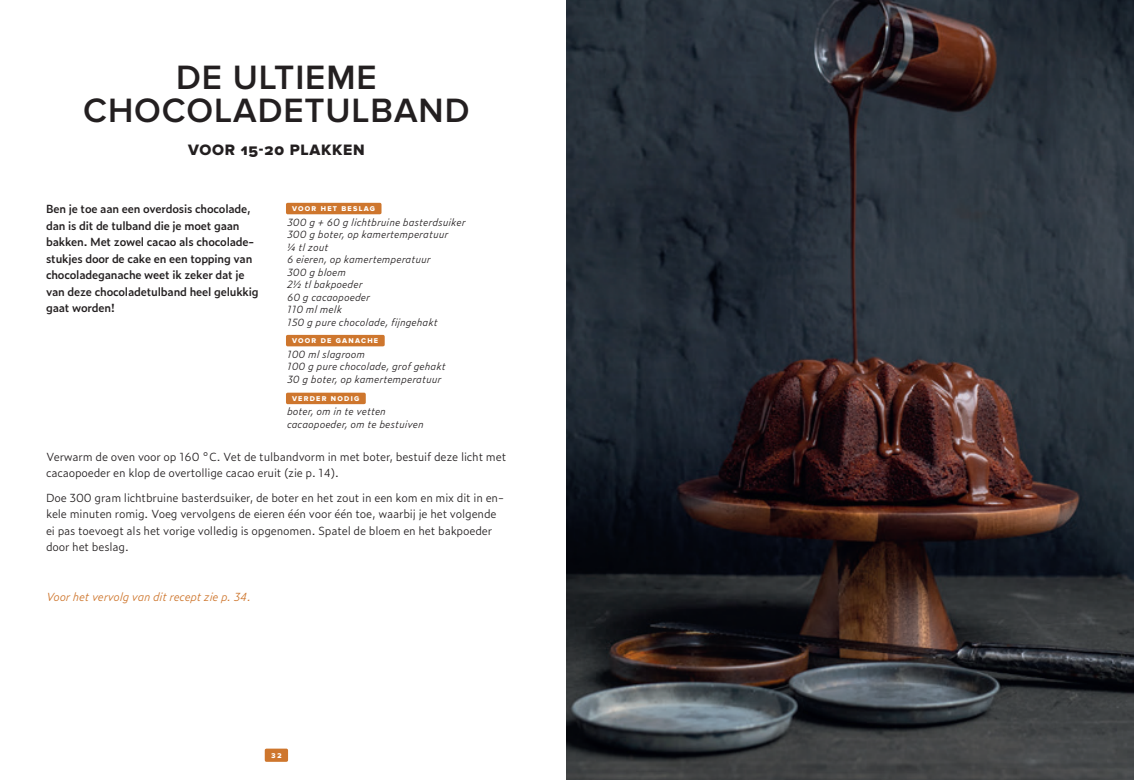
<style>
.page{position:relative;width:1134px;height:780px;background:#fff}
.page>*{position:absolute;margin:0;border:0;box-sizing:border-box;transform-origin:0 0}
.t1{font:600 35px/33px "Proxima Nova";letter-spacing:.025em;color:#231f20;text-align:center}
.t2{font:15.62px "Proxima Nova Extrabld";letter-spacing:.05em;color:#231f20}
.t3{font:300 11.25px/16.5px "Zeitung Pro";letter-spacing:-.015em;color:#231f20}
.t4{font:600 11.25px/16.5px "Zeitung Pro";letter-spacing:-.015em;color:#231f20}
.t5{font:italic 300 11.25px "Zeitung Pro";letter-spacing:-.015em;color:#ce762d}
.t6{font:italic 300 10px/12.5px "Zeitung Pro";color:#231f20}
.t7{font:7.25px "Proxima Nova Extrabld";letter-spacing:.175em;color:#fff}
</style>
<div class="page">
<div style="left:265px;top:748px;width:23px;height:13px;background:#ce762d;border-radius:2px"></div>
<img style="left:567px;top:0;width:567px;height:780px">
<div style="left:286px;top:203px;width:95px;height:11px;background:#ce762d;border-radius:2px"></div>
<div style="left:286px;top:335px;width:99px;height:11px;background:#ce762d;border-radius:2px"></div>
<div style="left:286px;top:392px;width:80px;height:12px;background:#ce762d;border-radius:2px"></div>
<h1 class="t1" style="left:83px;top:62px;width:388px">DE ULTIEME<br>CHOCOLADETULBAND</h1>
<h2 class="t2" style="left:188px;top:141px;width:178px">VOOR 15-20 PLAKKEN</h2>
<p class="t4" style="left:46px;top:200px;width:214px">Ben je toe aan een overdosis chocolade, dan is dit de tulband die je moet gaan bakken. Met zowel cacao als chocolade&shy;stukjes door de cake en een topping van chocoladeganache weet ik zeker dat je van deze chocoladetulband heel gelukkig gaat worden!</p>
<p class="t7" style="left:292px;top:204px;width:84px">VOOR HET BESLAG</p>
<p class="t6" style="left:287px;top:215px;width:180px">300 g + 60 g lichtbruine basterdsuiker<br>300 g boter, op kamertemperatuur<br>¼ tl zout<br>6 eieren, op kamertemperatuur<br>300 g bloem<br>2½ tl bakpoeder<br>60 g cacaopoeder<br>110 ml melk<br>150 g pure chocolade, fijngehakt</p>
<p class="t7" style="left:292px;top:336px;width:88px">VOOR DE GANACHE</p>
<p class="t6" style="left:287px;top:347px;width:160px">100 ml slagroom<br>100 g pure chocolade, grof gehakt<br>30 g boter, op kamertemperatuur</p>
<p class="t7" style="left:292px;top:394px;width:69px">VERDER NODIG</p>
<p class="t6" style="left:287px;top:405px;width:138px">boter, om in te vetten cacaopoeder, om te bestuiven</p>
<p class="t3" style="left:46px;top:448px;width:462px">Verwarm de oven voor op 160 °C. Vet de tulbandvorm in met boter, bestuif deze licht met cacaopoeder en klop de overtollige cacao eruit (zie p. 14).</p>
<p class="t3" style="left:46px;top:489px;width:459px">Doe 300 gram lichtbruine basterdsuiker, de boter en het zout in een kom en mix dit in en&shy;kele minuten romig. Voeg vervolgens de eieren één voor één toe, waarbij je het volgende ei pas toevoegt als het vorige volledig is opgenomen. Spatel de bloem en het bakpoeder door het beslag.</p>
<p class="t5" style="left:46px;top:588px;width:206px">Voor het vervolg van dit recept zie p. 34.</p>
<p class="t7" style="left:271px;top:751px;width:12px">32</p>
</div>
